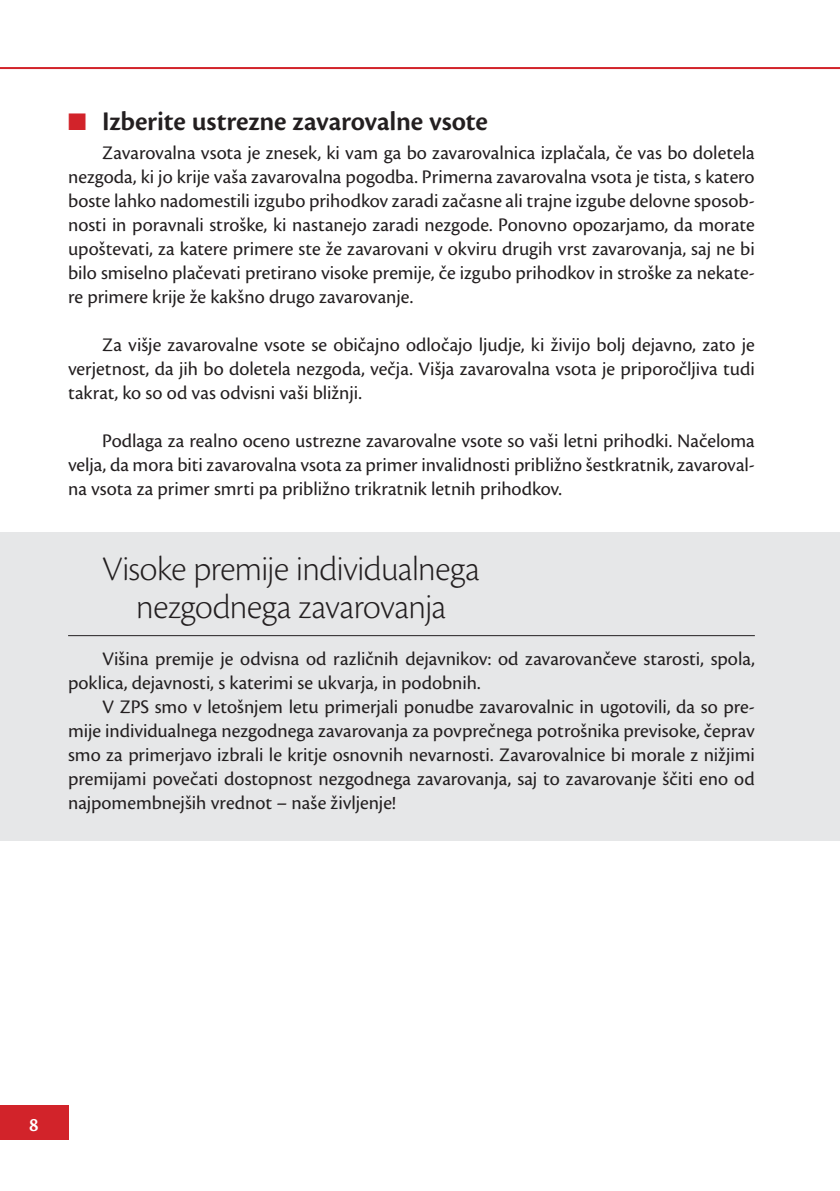
<style>
.page{position:relative;width:840px;height:1191px;background:#fff}
.page>*{position:absolute;margin:0;border:0;box-sizing:border-box;transform-origin:0 0}
.t1{font:36px/38px "Cronos Pro Lt Subh";letter-spacing:-.015em;color:#231f20;text-align:center}
.t2{font:600 28px "Cronos Pro";letter-spacing:-.005em;color:#231f20}
.t3{font:20px/24px "Cronos Pro";color:#231f20;text-align:justify}
.t4{font:20px "Cronos Pro Semibold Disp";color:#fff}
.s1{color:#d2232a}
</style>
<div class="page">
<div style="left:0;top:1106px;width:68px;height:34px;background:#d2232a"></div>
<hr style="left:0;top:67px;width:839px;height:2px;background:#d2232a">
<div style="left:0;top:532px;width:839px;height:308px;background:#e6e7e8"></div>
<hr style="left:68px;top:635px;width:686px;height:1px;background:#231f20">
<h2 class="t2" style="left:68px;top:105px;width:421px"><span class="s1">■</span> Izberite ustrezne zavarovalne vsote</h2>
<p class="t3" style="left:68px;top:141px;width:687px;text-indent:34px">Zavarovalna vsota je znesek, ki vam ga bo zavarovalnica izplačala, če vas bo doletela nezgoda, ki jo krije vaša zavarovalna pogodba. Primerna zavarovalna vsota je tista, s katero boste lahko nadomestili izgubo prihodkov zaradi začasne ali trajne izgube delovne sposob&shy;nosti in poravnali stroške, ki nastanejo zaradi nezgode. Ponovno opozarjamo, da morate upoštevati, za katere primere ste že zavarovani v okviru drugih vrst zavarovanja, saj ne bi bilo smiselno plačevati pretirano visoke premije, če izgubo prihodkov in stroške za nekate&shy;re primere krije že kakšno drugo zavarovanje.</p>
<p class="t3" style="left:68px;top:333px;width:688px;text-indent:34px">Za višje zavarovalne vsote se običajno odločajo ljudje, ki živijo bolj dejavno, zato je verjetnost, da jih bo doletela nezgoda, večja. Višja zavarovalna vsota je priporočljiva tudi takrat, ko so od vas odvisni vaši bližnji.</p>
<p class="t3" style="left:68px;top:429px;width:687px;text-indent:34px">Podlaga za realno oceno ustrezne zavarovalne vsote so vaši letni prihodki. Načeloma velja, da mora biti zavarovalna vsota za primer invalidnosti približno šestkratnik, zavaroval&shy;na vsota za primer smrti pa približno trikratnik letnih prihodkov.</p>
<h1 class="t1" style="left:102px;top:549px;width:379px">Visoke premije individualnega nezgodnega zavarovanja</h1>
<p class="t3" style="left:68px;top:646px;width:687px;text-indent:34px">Višina premije je odvisna od različnih dejavnikov: od zavarovančeve starosti, spola, poklica, dejavnosti, s katerimi se ukvarja, in podobnih.</p>
<p class="t3" style="left:68px;top:694px;width:687px;text-indent:34px">V ZPS smo v letošnjem letu primerjali ponudbe zavarovalnic in ugotovili, da so pre&shy;mije individualnega nezgodnega zavarovanja za povprečnega potrošnika previsoke, čeprav smo za primerjavo izbrali le kritje osnovnih nevarnosti. Zavarovalnice bi morale z nižjimi premijami povečati dostopnost nezgodnega zavarovanja, saj to zavarovanje ščiti eno od najpomembnejših vrednot – naše življenje!</p>
<p class="t4" style="left:29px;top:1113px;width:11px">8</p>
</div>
